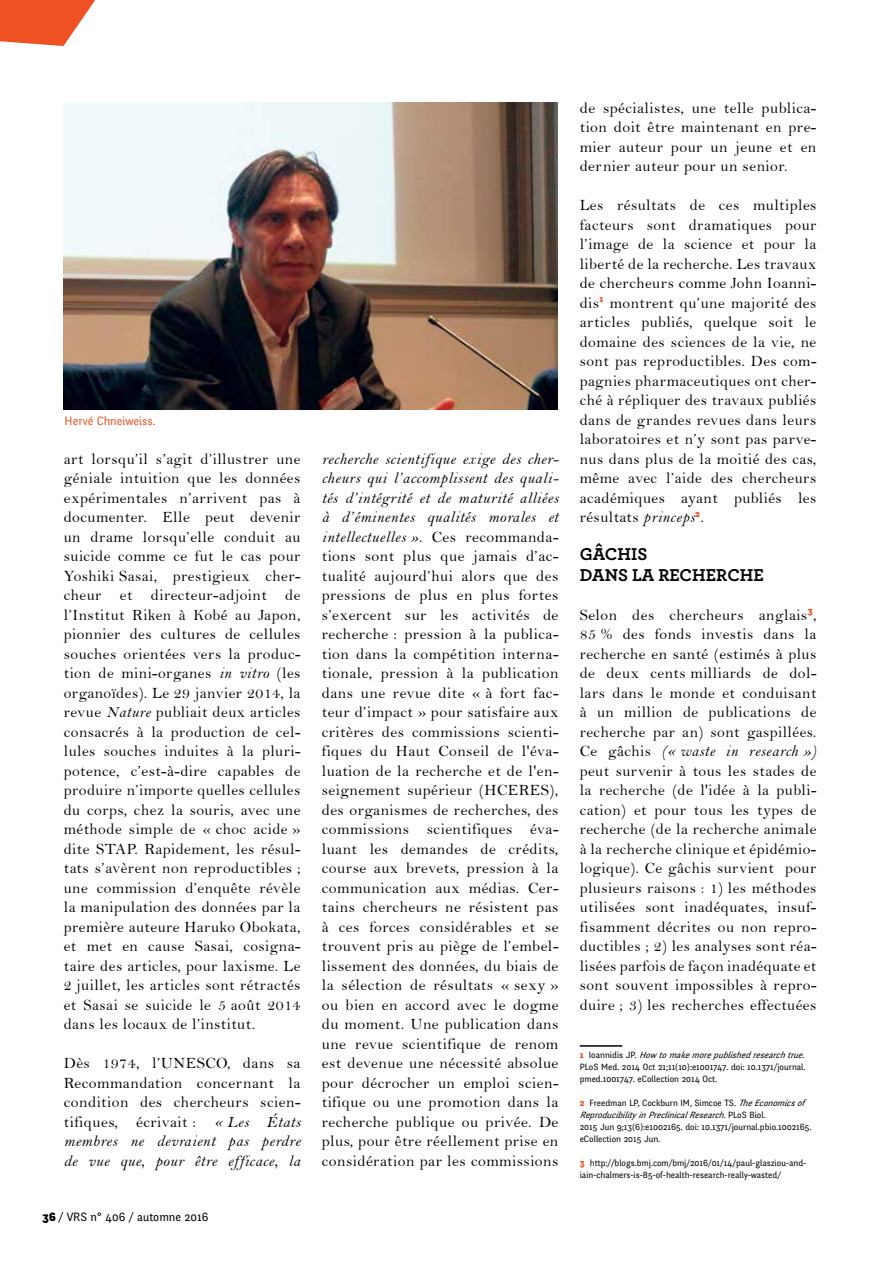
<style>
.page{position:relative;width:893px;height:1263px;background:#fff}
.page>*{position:absolute;margin:0;border:0;box-sizing:border-box;transform-origin:0 0}
.t1{font:700 18px/21px "Archer";color:#000}
.t2{font:15.75px/19.5px "Bell";letter-spacing:.03em;color:#000;text-align:justify}
.t3{font:15.75px/19.5px "Bell MT Italic";letter-spacing:.03em;color:#000}
.t4{font:12px "Fengardo Neue";color:#000}
.t5{font:12px "Fengardo Neue";color:#f05123}
.t6{font:9px/12px "Fengardo Neue";color:#000}
.s1{font-family:"Bell MT Italic"}
.s2{font-weight:900}
.s3{font-family:"Bell"}
.s4{font-weight:900;color:#f05123}
.s5{font-style:italic}
</style>
<div class="page">
<svg style="left:0;top:0;width:95px;height:46px"></svg>
<hr style="left:580px;top:1045px;width:42px;height:2px;background:#000">
<img style="left:64px;top:103px;width:493px;height:306px">
<p class="t5" style="left:65px;top:414px;width:92px">Hervé Chneiweiss.</p>
<p class="t2" style="left:64px;top:449px;width:238px">art lorsqu’il s’agit d’illustrer une géniale intuition que les données expérimentales n’arrivent pas à documenter. Elle peut devenir un drame lorsqu’elle conduit au suicide comme ce fut le cas pour Yoshiki -Sasai, prestigieux cher&shy;cheur et directeur-adjoint de l’Institut Riken à Kobé au Japon, pionnier des cultures de cellules souches orientées vers la produc&shy;tion de mini-organes <span class="s1">in vitro</span> (les organoïdes). Le 29 -janvier 2014, la revue <span class="s1">Nature</span> publiait deux articles consacrés à la production de cel&shy;lules souches induites à la pluri&shy;potence, c’est-à-dire capables de produire n’importe quelles cellules du corps, chez la souris, avec une méthode simple de « choc acide » dite STAP. Rapidement, les résul&shy;tats s’avèrent non reproductibles ; une commission d’enquête révèle la manipulation des données par la première auteure Haruko Obokata, et met en cause Sasai, cosigna&shy;taire des articles, pour laxisme. Le 2 juillet, les articles sont rétractés et Sasai se suicide le 5 août 2014 dans les locaux de l’institut.</p>
<p class="t2" style="left:64px;top:1053px;width:238px">Dès 1974, l’UNESCO, dans sa Recommandation concernant la condition des chercheurs scien&shy;tifiques, écrivait : <span class="s1">« Les États</span></p>
<p class="t3" style="left:64px;top:1131px;width:238px">membres ne devraient pas perdre de vue que, pour être efficace, la</p>
<p class="t4" style="left:43px;top:1209px;width:168px"><span class="s2">36</span> / VRS n° 406 / automne 2016</p>
<p class="t3" style="left:322px;top:449px;width:238px;text-align:justify">recherche scientifique exige des cher&shy;cheurs qui l’accomplissent des quali&shy;tés d’intégrité et de maturité alliées à d’éminentes qualités morales et intellectuelles »<span class="s3">. Ces recommanda-</span></p>
<p class="t2" style="left:322px;top:546px;width:238px">tions sont plus que jamais d’ac&shy;tualité aujourd’hui alors que des pressions de plus en plus fortes s’exercent sur les activités de recherche : pression à la publica&shy;tion dans la compétition interna&shy;tionale, pression à la publication dans une revue dite « à fort fac&shy;teur d’impact » pour satisfaire aux critères des commissions scienti&shy;fiques du Haut Conseil de l'éva&shy;luation de la recherche et de l'en&shy;seignement supérieur (HCERES), des organismes de recherches, des commissions scientifiques éva&shy;luant les demandes de crédits, course aux brevets, pression à la communication aux médias. Cer&shy;tains chercheurs ne résistent pas à ces forces considérables et se trouvent pris au piège de l’embel&shy;lissement des données, du biais de la sélection de résultats « sexy » ou bien en accord avec le dogme du moment. Une publication dans une revue scientifique de renom est devenue une nécessité absolue pour décrocher un emploi scien&shy;tifique ou une promotion dans la recherche publique ou privée. De plus, pour être réellement prise en considération par les commissions</p>
<p class="t2" style="left:580px;top:98px;width:238px">de spécialistes, une telle publica&shy;tion doit être maintenant en pre&shy;mier auteur pour un jeune et en dernier auteur pour un senior.</p>
<p class="t2" style="left:580px;top:195px;width:238px">Les résultats de ces multiples facteurs sont dramatiques pour l’image de la science et pour la liberté de la recherche. Les travaux de chercheurs comme John Ioanni&shy;dis<sup>1</sup> montrent qu’une majorité des articles publiés, quelque soit le domaine des sciences de la vie, ne sont pas reproductibles. Des com&shy;pagnies pharmaceutiques ont cher&shy;ché à répliquer des travaux publiés dans de grandes revues dans leurs laboratoires et n’y sont pas parve&shy;nus dans plus de la moitié des cas, même avec l’aide des chercheurs académiques ayant publiés les résultats <span class="s1">princeps</span><sup>2</sup>.</p>
<p class="t1" style="left:580px;top:542px;width:186px">GÂCHIS<br>DANS LA RECHERCHE</p>
<p class="t2" style="left:580px;top:605px;width:238px">Selon des chercheurs anglais<sup>3</sup>, 85 % des fonds investis dans la recherche en santé (estimés à plus de deux cents milliards de dol&shy;lars dans le monde et conduisant à un million de publications de recherche par an) sont gaspillées.</p>
<p class="t3" style="left:580px;top:741px;width:238px"><span class="s3">Ce gâchis</span> (« waste in research »)</p>
<p class="t2" style="left:580px;top:761px;width:238px">peut survenir à tous les stades de la recherche (de l'idée à la publi&shy;cation) et pour tous les types de recherche (de la recherche animale à la recherche clinique et épidémio&shy;logique). Ce gâchis survient pour plusieurs raisons : 1) les méthodes utilisées sont inadéquates, insuf&shy;fisamment décrites ou non repro&shy;ductibles ; 2) les analyses sont réa&shy;lisées parfois de façon inadéquate et sont souvent impossibles à repro&shy;duire ; 3) les recherches effectuées</p>
<p class="t6" style="left:580px;top:1049px;width:230px"><span class="s4">1</span> I o a n n i d i s J P . <span class="s5">Howtomakemorepublishedresearchtrue.<br></span>PLoS Med. 2014 Oct 21;11(10):e1001747. doi: 10.1371/journal. pmed.1001747. eCollection 2014 Oct.</p>
<p class="t6" style="left:580px;top:1097px;width:233px"><span class="s4">2</span> Freedman LP, Cockburn IM, Simcoe TS. <span class="s5">TheEconomicsof ReproducibilityinPreclinicalResearch.</span>P L o S B i o l .<br>2015 Jun 9;13(6):e1002165. doi: 10.1371/journal.pbio.1002165. eCollection 2015 Jun.</p>
<p class="t6" style="left:580px;top:1157px;width:228px"><span class="s4">3</span> http://blogs.bmj.com/bmj/2016/01/14/paul-glasziou-and&shy;iain-chalmers-is-85-of-health-research-really-wasted/</p>
</div>
